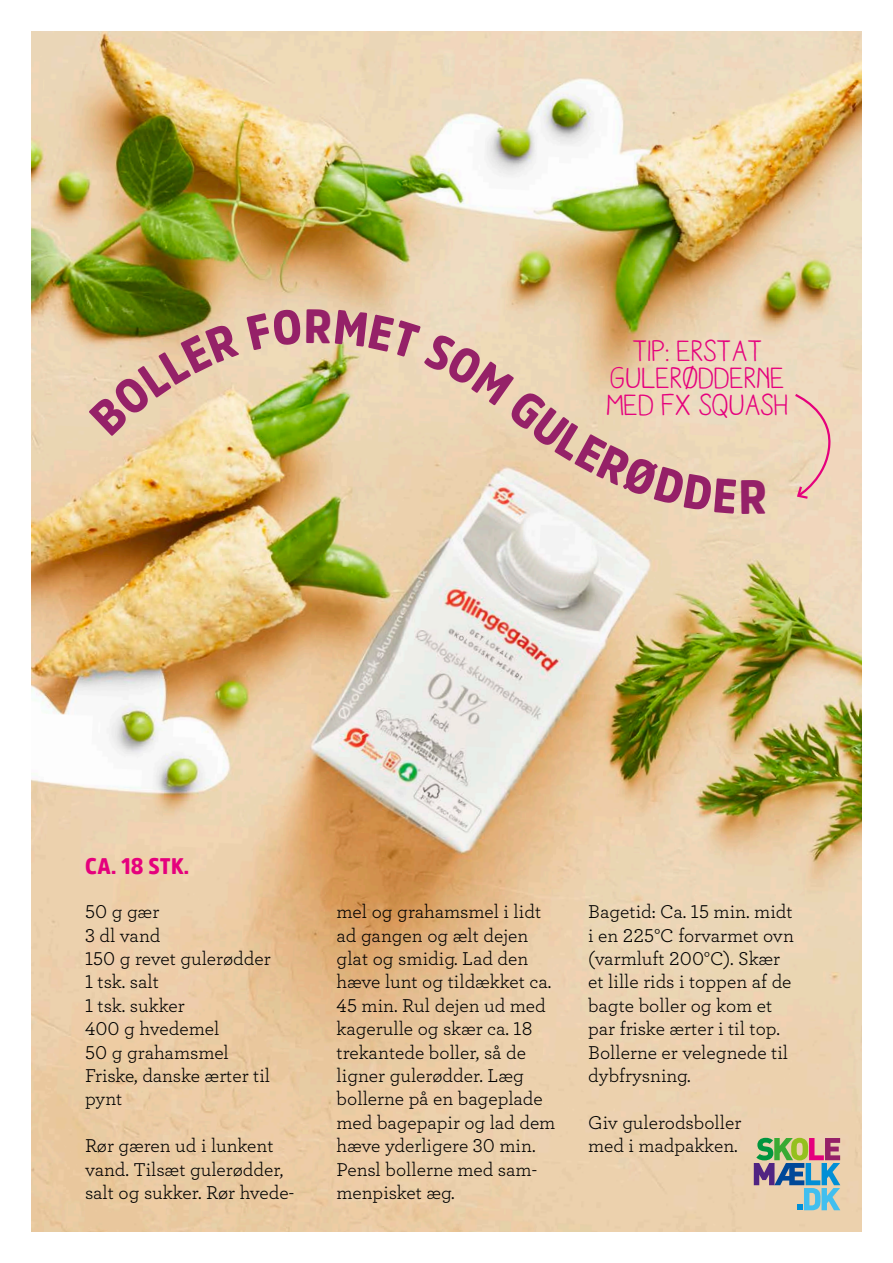
<style>
.page{position:relative;width:893px;height:1263px;background:#fff}
.page>*{position:absolute;margin:0;border:0;box-sizing:border-box;transform-origin:0 0}
.t1{font:30px/27px "Aracne Reg";color:#e5007d;text-align:center}
.t2{font:900 22.5px "Amsi Pro Narw";color:#e5007d}
.t3{font:19.5px/23.4px "Archer";color:#000}
</style>
<div class="page">
<img style="left:32px;top:32px;width:829px;height:1199px">
<svg style="left:793px;top:393px;width:38px;height:107px;background:#edc7b5"></svg>
<svg style="left:754px;top:1138px;width:86px;height:72px;background:#9ba69f"></svg>
<svg style="left:88px;top:323px;width:151px;height:113px;background:#e1caa1"></svg>
<svg style="left:246px;top:309px;width:519px;height:205px;background:#e4d0a8"></svg>
<h1 class="t1" style="left:607px;top:337px;width:184px">TIP: ERSTAT<br>GULERØDDERNE<br>MED FX SQUASH</h1>
<p class="t2" style="left:85px;top:850px;width:105px">CA. 18 STK.</p>
<p class="t3" style="left:85px;top:899px;width:187px">50 g gær<br>3 dl vand<br>150 g revet gulerødder<br>1 tsk. salt<br>1 tsk. sukker<br>400 g hvedemel<br>50 g grahamsmel<br>Friske, danske ærter til pynt</p>
<p class="t3" style="left:85px;top:1133px;width:211px">Rør gæren ud i lunkent vand. Tilsæt gulerødder, salt og sukker. Rør hvede-</p>
<p class="t3" style="left:337px;top:899px;width:220px">mel og grahamsmel i lidt ad gangen og ælt dejen glat og smidig. Lad den hæve lunt og tildækket ca.<br>45 min. Rul dejen ud med kagerulle og skær ca. 18 trekantede boller, så de ligner gulerødder. Læg bollerne på en bageplade med bagepapir og lad dem hæve yderligere 30 min.<br>Pensl bollerne med sam&shy;menpisket æg.</p>
<p class="t3" style="left:588px;top:899px;width:207px">Bagetid: Ca. 15 min. midt i en 225°C forvarmet ovn (varmluft 200°C). Skær et lille rids i toppen af de bagte boller og kom et par friske ærter i til top.<br>Bollerne er velegnede til dybfrysning.</p>
<p class="t3" style="left:588px;top:1110px;width:155px">Giv gulerodsboller med i madpakken.</p>
</div>
